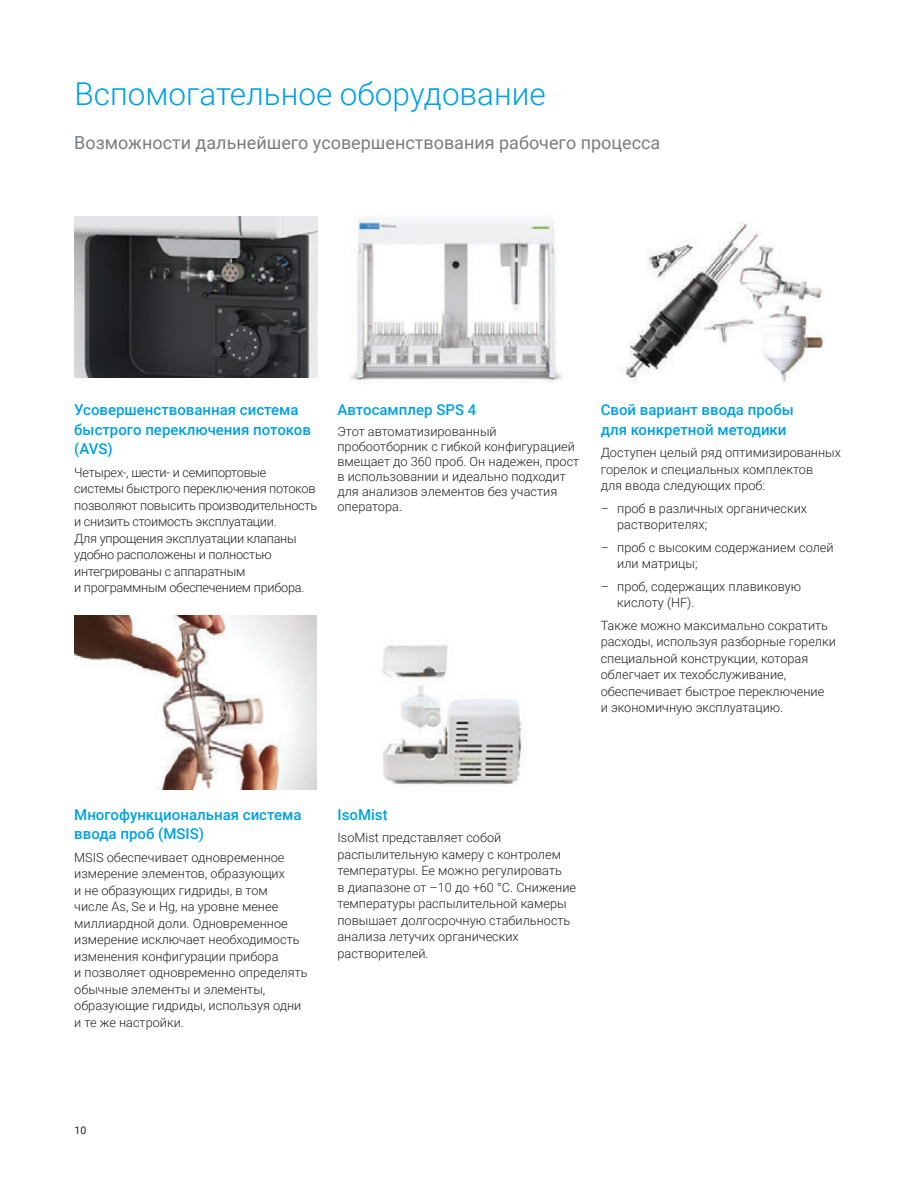
<style>
.page{position:relative;width:918px;height:1188px;background:#fff}
.page>*{position:absolute;margin:0;border:0;box-sizing:border-box;transform-origin:0 0}
.t1{font:300 31.5px "Roboto";color:#00a1e3}
.t2{font:18px "Roboto";color:#787d83}
.t3{font:500 15px/19.5px "Roboto";color:#00a1e3}
.t4{font:300 12.75px/16.5px "Roboto";color:#231f20}
.t5{font:300 12.75px/16.5px "Roboto";letter-spacing:-.02em;color:#231f20}
.t6{font:10.5px "Roboto";color:#231f20}
</style>
<div class="page">
<img style="left:349px;top:216px;width:214px;height:168px">
<img style="left:620px;top:221px;width:204px;height:161px">
<img style="left:74px;top:216px;width:243px;height:162px">
<img style="left:74px;top:615px;width:243px;height:175px">
<img style="left:382px;top:644px;width:142px;height:142px">
<h1 class="t1" style="left:75px;top:71px;width:473px">Вспомогательное оборудование</h1>
<h2 class="t2" style="left:74px;top:130px;width:588px">Возможности дальнейшего усовершенствования рабочего процесса</h2>
<p class="t3" style="left:74px;top:400px;width:238px">Усовершенствованная система быстрого переключения потоков (AVS)</p>
<p class="t5" style="left:74px;top:464px;width:244px">Четырех-, шести- и семипортовые системы быстрого переключения потоков позволяют повысить производительность и снизить стоимость эксплуатации.<br>Для упрощения эксплуатации клапаны удобно расположены и полностью интегрированы с аппаратным<br>и программным обеспечением прибора.</p>
<p class="t3" style="left:337px;top:400px;width:140px">Автосамплер SPS 4</p>
<p class="t4" style="left:337px;top:424px;width:243px;line-height:15px">Этот автоматизированный пробоотборник с гибкой конфигурацией вмещает до 360 проб. Он надежен, прост в использовании и идеально подходит для анализов элементов без участия оператора.</p>
<p class="t3" style="left:601px;top:400px;width:195px">Свой вариант ввода пробы для конкретной методики</p>
<p class="t4" style="left:601px;top:444px;width:242px">Доступен целый ряд оптимизированных горелок и специальных комплектов<br>для ввода следующих проб:</p>
<p class="t4" style="left:617px;top:500px;width:191px;text-indent:-16px">– проб в различных органических растворителях;</p>
<p class="t4" style="left:617px;top:539px;width:218px;text-indent:-16px">– проб с высоким содержанием солей или матрицы;</p>
<p class="t4" style="left:617px;top:578px;width:185px;text-indent:-16px">– проб, содержащих плавиковую кислоту (HF).</p>
<p class="t4" style="left:601px;top:617px;width:237px">Также можно максимально сократить расходы, используя разборные горелки специальной конструкции, которая облегчает их техобслуживание, обеспечивает быстрое переключение<br>и экономичную эксплуатацию.</p>
<p class="t3" style="left:74px;top:804px;width:229px">Многофункциональная система ввода проб (MSIS)</p>
<p class="t4" style="left:74px;top:848px;width:235px">MSIS обеспечивает одновременное измерение элементов, образующих<br>и не образующих гидриды, в том<br>числе As, Se и Hg, на уровне менее миллиардной доли. Одновременное измерение исключает необходимость изменения конфигурации прибора<br>и позволяет одновременно определять обычные элементы и элементы, образующие гидриды, используя одни и те же настройки.</p>
<p class="t3" style="left:337px;top:804px;width:52px">IsoMist</p>
<p class="t4" style="left:337px;top:829px;width:240px">IsoMist представляет собой распылительную камеру с контролем температуры. Ее можно регулировать<br>в диапазоне от –10 до +60 °C. Снижение температуры распылительной камеры повышает долгосрочную стабильность анализа летучих органических растворителей.</p>
<p class="t6" style="left:75px;top:1123px;width:13px">10</p>
</div>
